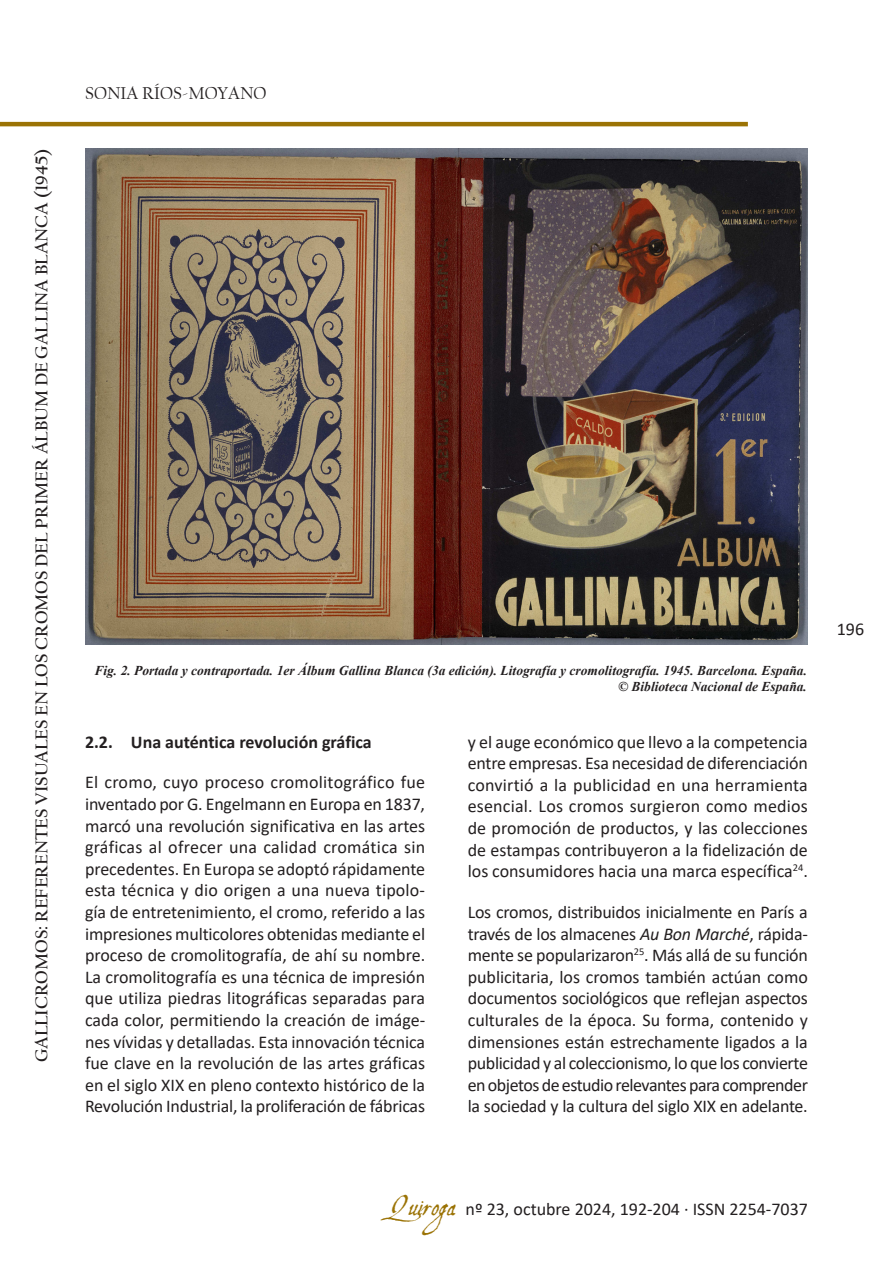
<style>
.page{position:relative;width:893px;height:1263px;background:#fff}
.page>*{position:absolute;margin:0;border:0;box-sizing:border-box;transform-origin:0 0}
.t1{font:18px/21.6px "Calibri";letter-spacing:-.01em;color:#231f20;text-align:justify}
.t2{font:700 18px "Californian FB";color:#231f20}
.t3{font:700 18px "Calibri";color:#231f20}
.t4{font:18px "Californian FB";color:#231f20}
.t5{font:italic 700 13.5px/16.2px "Times New Roman";color:#231f20;text-align:right}
.s1{font-style:italic}
.s2{font-family:"Aquiline";font-size:27px;color:#9b7305}
</style>
<div class="page">
<hr style="left:0;top:122px;width:748px;height:4px;background:#9b7305">
<img style="left:85px;top:149px;width:722px;height:495px">
<p class="t2" style="left:31px;top:1062px;width:915px;rotate:-90deg">Gallicromos: Referentes Visuales En Los Cromos Del Primer Álbum De Gallina Blanca (1945)</p>
<p class="t4" style="left:85px;top:83px;width:179px">SONIA RÍO S-MOYANO</p>
<p class="t5" style="left:94px;top:662px;width:714px">Fig. 2. Portada y contraportada. 1er Álbum Gallina Blanca (3a edición). Litografía y cromolitografía. 1945. Barcelona. España. © Biblioteca Nacional de España.</p>
<p class="t3" style="left:85px;top:729px;width:288px">2.2. Una auténtica revolución gráfica</p>
<p class="t1" style="left:85px;top:771px;width:342px">El cromo, cuyo proceso cromolitográfico fue inventado por G. Engelmann en Europa en 1837, marcó una revolución significativa en las artes gráficas al ofrecer una calidad cromática sin precedentes. En Europa se adoptó rápidamente esta técnica y dio origen a una nueva tipolo&shy;gía de entretenimiento, el cromo, referido a las impresiones multicolores obtenidas mediante el proceso de cromolitografía, de ahí su nombre.<br>La cromolitografía es una técnica de impresión que utiliza piedras litográficas separadas para cada color, permitiendo la creación de imáge&shy;nes vívidas y detalladas. Esta innovación técnica fue clave en la revolución de las artes gráficas en el siglo XIX en pleno contexto histórico de la Revolución Industrial, la proliferación de fábricas</p>
<p class="t1" style="left:468px;top:730px;width:342px">y el auge económico que llevo a la competencia entre empresas. Esa necesidad de diferenciación convirtió a la publicidad en una herramienta esencial. Los cromos surgieron como medios de promoción de productos, y las colecciones de estampas contribuyeron a la fidelización de los consumidores hacia una marca específica<sup>24</sup>.</p>
<p class="t1" style="left:468px;top:901px;width:342px">Los cromos, distribuidos inicialmente en París a través de los almacenes <span class="s1">Au Bon Marché</span>, rápida&shy;mente se popularizaron<sup>25</sup>. Más allá de su función publicitaria, los cromos también actúan como documentos sociológicos que reflejan aspectos culturales de la época. Su forma, contenido y dimensiones están estrechamente ligados a la publicidad y al coleccionismo, lo que los convierte en objetos de estudio relevantes para comprender la sociedad y la cultura del siglo XIX en adelante.</p>
<p class="t1" style="left:837px;top:617px;width:29px">196</p>
<p class="t1" style="left:389px;top:1198px;width:420px"><span class="s2">Quiroga</span> nº 23, octubre 2024, 192-204 · ISSN 2254-7037</p>
</div>
